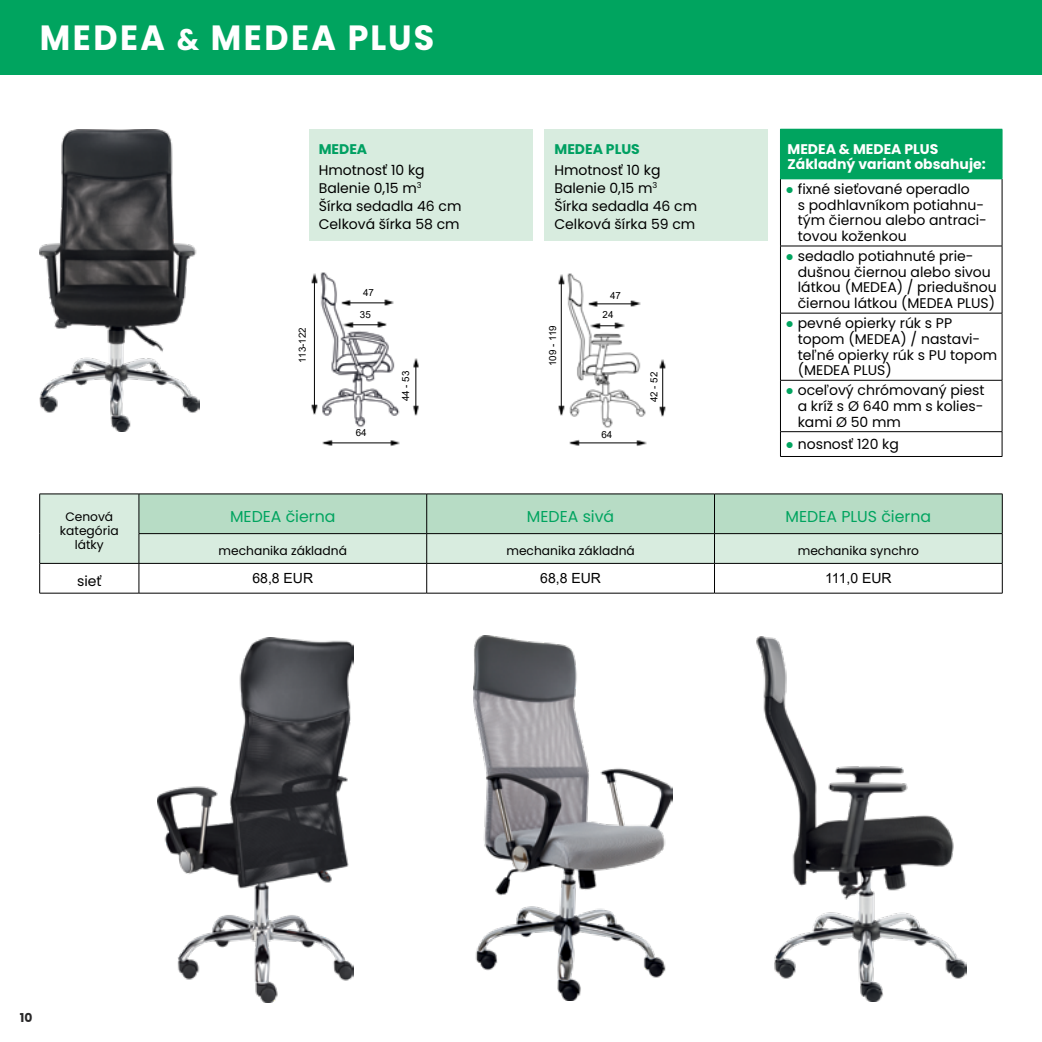
<style>
.page{position:relative;width:1042px;height:1042px;background:#fff}
.page>*{position:absolute;margin:0;border:0;box-sizing:border-box;transform-origin:0 0}
.t1{font:700 35px "Poppins";letter-spacing:.075em;color:#fff;scale:.95 1}
.t2{font:15.75px "Poppins";color:#00a45f}
.t3{font:14px/15.8px "Poppins";color:#000}
.t4{font:700 14px/15.8px "Poppins";color:#fff}
.t5{font:14px "Arial";color:#000}
.t6{font:700 14px "Poppins";color:#00a062}
.t7{font:12.25px/14px "Poppins";color:#000;text-align:center}
.t8{font:700 12.25px "Poppins";color:#292829}
.t9{font:9.8px/21.3px "Arial";color:#000;text-align:center}
.s1{font-size:29.75px}
.s2{font-family:"Arial";color:#00a45f}
</style>
<div class="page">
<div style="left:0;top:0;width:1042px;height:74px;background:#00a45f"></div>
<img style="left:756px;top:636px;width:210px;height:365px">
<img style="left:40px;top:129px;width:160px;height:303px">
<img style="left:313px;top:272px;width:87px;height:155px">
<svg style="left:322px;top:440px;width:10px;height:6px"></svg>
<hr style="left:324px;top:442px;width:70px;height:1px;background:#000">
<svg style="left:390px;top:440px;width:10px;height:6px"></svg>
<svg style="left:413px;top:405px;width:6px;height:10px"></svg>
<hr style="left:415px;top:362px;width:1px;height:52px;background:#000">
<svg style="left:413px;top:358px;width:6px;height:10px"></svg>
<svg style="left:311px;top:404px;width:6px;height:10px"></svg>
<hr style="left:314px;top:279px;width:1px;height:134px;background:#000">
<svg style="left:311px;top:273px;width:6px;height:10px"></svg>
<svg style="left:341px;top:300px;width:10px;height:6px"></svg>
<hr style="left:342px;top:302px;width:48px;height:1px;background:#000">
<svg style="left:384px;top:300px;width:10px;height:6px"></svg>
<svg style="left:344px;top:322px;width:10px;height:6px"></svg>
<hr style="left:349px;top:324px;width:36px;height:1px;background:#000">
<svg style="left:377px;top:322px;width:10px;height:6px"></svg>
<img style="left:560px;top:273px;width:86px;height:155px">
<svg style="left:569px;top:440px;width:10px;height:6px"></svg>
<hr style="left:570px;top:442px;width:71px;height:1px;background:#000">
<svg style="left:636px;top:440px;width:10px;height:6px"></svg>
<svg style="left:660px;top:406px;width:6px;height:10px"></svg>
<hr style="left:662px;top:363px;width:1px;height:52px;background:#000">
<svg style="left:659px;top:359px;width:6px;height:10px"></svg>
<svg style="left:558px;top:405px;width:6px;height:10px"></svg>
<hr style="left:561px;top:280px;width:1px;height:134px;background:#000">
<svg style="left:558px;top:274px;width:6px;height:10px"></svg>
<svg style="left:588px;top:301px;width:10px;height:6px"></svg>
<hr style="left:589px;top:303px;width:48px;height:1px;background:#000">
<svg style="left:630px;top:301px;width:10px;height:6px"></svg>
<svg style="left:590px;top:323px;width:34px;height:6px"></svg>
<img style="left:474px;top:636px;width:199px;height:365px">
<img style="left:157px;top:637px;width:197px;height:366px">
<div style="left:40px;top:495px;width:99px;height:68px;background:#d8ecdf"></div>
<hr style="left:39px;top:494px;width:100px;height:1px;background:#000">
<hr style="left:39px;top:494px;width:1px;height:39px;background:#000">
<hr style="left:39px;top:533px;width:1px;height:30px;background:#000">
<svg style="left:139px;top:494px;width:864px;height:69px;background:#c0ddcb"></svg>
<hr style="left:39px;top:563px;width:100px;height:1px;background:#000">
<hr style="left:39px;top:563px;width:1px;height:30px;background:#000">
<hr style="left:139px;top:563px;width:288px;height:1px;background:#000">
<hr style="left:139px;top:563px;width:1px;height:30px;background:#000">
<hr style="left:427px;top:563px;width:287px;height:1px;background:#000">
<hr style="left:426px;top:563px;width:1px;height:30px;background:#000">
<hr style="left:714px;top:563px;width:288px;height:1px;background:#000">
<hr style="left:714px;top:563px;width:1px;height:30px;background:#000">
<hr style="left:1002px;top:563px;width:1px;height:30px;background:#000">
<hr style="left:39px;top:593px;width:100px;height:1px;background:#000">
<hr style="left:139px;top:593px;width:288px;height:1px;background:#000">
<hr style="left:427px;top:593px;width:287px;height:1px;background:#000">
<hr style="left:714px;top:593px;width:288px;height:1px;background:#000">
<div style="left:780px;top:129px;width:222px;height:50px;background:#00a45f"></div>
<hr style="left:780px;top:179px;width:1px;height:67px;background:#000">
<hr style="left:1002px;top:179px;width:1px;height:67px;background:#000">
<hr style="left:780px;top:246px;width:222px;height:1px;background:#000">
<hr style="left:780px;top:246px;width:1px;height:67px;background:#000">
<hr style="left:1002px;top:246px;width:1px;height:67px;background:#000">
<hr style="left:780px;top:313px;width:222px;height:1px;background:#000">
<hr style="left:780px;top:313px;width:1px;height:67px;background:#000">
<hr style="left:1002px;top:313px;width:1px;height:67px;background:#000">
<hr style="left:780px;top:380px;width:222px;height:1px;background:#000">
<hr style="left:780px;top:380px;width:1px;height:51px;background:#000">
<hr style="left:1002px;top:380px;width:1px;height:51px;background:#000">
<hr style="left:780px;top:431px;width:222px;height:1px;background:#000">
<svg style="left:780px;top:432px;width:1px;height:24px"></svg>
<svg style="left:1002px;top:432px;width:1px;height:24px"></svg>
<hr style="left:780px;top:456px;width:222px;height:1px;background:#000">
<hr style="left:1002px;top:129px;width:1px;height:50px;background:#00a45f">
<hr style="left:780px;top:179px;width:222px;height:1px;background:#00a45f">
<div style="left:309px;top:129px;width:223px;height:111px;background:#d8ecdf"></div>
<div style="left:544px;top:129px;width:224px;height:111px;background:#d8ecdf"></div>
<h1 class="t1" style="left:40px;top:17px;width:417px">MEDEA <span class="s1">&amp;</span> MEDEA PLUS</h1>
<p class="t6" style="left:319px;top:141px;width:50px">MEDEA</p>
<p class="t3" style="left:319px;top:161px;width:144px;line-height:18.2px">Hmotnosť 10 kg<br>Balenie 0,15 m<sup>3<br></sup>Šírka sedadla 46 cm<br>Celková šírka 58 cm</p>
<p class="t9" style="left:292px;top:363px;width:37px;rotate:-90deg">113-122</p>
<p class="t9" style="left:360px;top:282px;width:16px">47<br>35</p>
<p class="t9" style="left:356px;top:421px;width:12px">64</p>
<p class="t9" style="left:395px;top:401px;width:32px;rotate:-90deg">44 - 53</p>
<p class="t6" style="left:554px;top:141px;width:87px">MEDEA PLUS</p>
<p class="t3" style="left:554px;top:161px;width:144px;line-height:18.2px">Hmotnosť 10 kg<br>Balenie 0,15 m<sup>3<br></sup>Šírka sedadla 46 cm<br>Celková šírka 59 cm</p>
<p class="t9" style="left:542px;top:366px;width:42px;rotate:-90deg">109 - 119</p>
<p class="t9" style="left:602px;top:286px;width:20px;line-height:18.7px;text-align:left;text-indent:7px">47<br>24</p>
<p class="t9" style="left:601px;top:423px;width:12px">64</p>
<p class="t9" style="left:643px;top:402px;width:32px;rotate:-90deg">42 - 52</p>
<p class="t4" style="left:787px;top:141px;width:200px">MEDEA &amp; MEDEA PLUS<br>Základný variant obsahuje:</p>
<p class="t3" style="left:798px;top:181px;width:191px;text-indent:-12px"><span class="s2">●</span> fixné sieťované operadlo<br>s podhlavníkom potiahnu&shy;tým čiernou alebo antraci&shy;tovou koženkou</p>
<p class="t3" style="left:798px;top:248px;width:200px;text-indent:-12px"><span class="s2">●</span> sedadlo potiahnuté prie&shy;dušnou čiernou alebo sivou látkou (MEDEA) / priedušnou čiernou látkou (MEDEA PLUS)</p>
<p class="t3" style="left:798px;top:315px;width:201px;text-indent:-12px"><span class="s2">●</span> pevné opierky rúk s PP topom (MEDEA) / nastavi&shy;teľné opierky rúk s PU topom (MEDEA PLUS)</p>
<p class="t3" style="left:798px;top:382px;width:188px;text-align:justify;text-indent:-12px"><span class="s2">●</span> oceľový chrómovaný piest a kríž s Ø 640 mm s kolies&shy;kami Ø 50 mm</p>
<p class="t3" style="left:785px;top:436px;width:115px"><span class="s2">●</span> nosnosť 120 kg</p>
<p class="t7" style="left:60px;top:510px;width:60px">Cenová kategória látky</p>
<p class="t2" style="left:230px;top:507px;width:107px">MEDEA čierna</p>
<p class="t2" style="left:527px;top:507px;width:89px">MEDEA sivá</p>
<p class="t2" style="left:785px;top:507px;width:147px">MEDEA PLUS čierna</p>
<p class="t7" style="left:219px;top:544px;width:130px">mechanika základná</p>
<p class="t7" style="left:506px;top:544px;width:130px">mechanika základná</p>
<p class="t7" style="left:798px;top:544px;width:123px">mechanika synchro</p>
<p class="t3" style="left:77px;top:573px;width:26px">sieť</p>
<p class="t5" style="left:252px;top:569px;width:62px">68,8 EUR</p>
<p class="t5" style="left:540px;top:569px;width:62px">68,8 EUR</p>
<p class="t5" style="left:825px;top:569px;width:68px">111,0 EUR</p>
<p class="t8" style="left:20px;top:1011px;width:14px">10</p>
</div>
